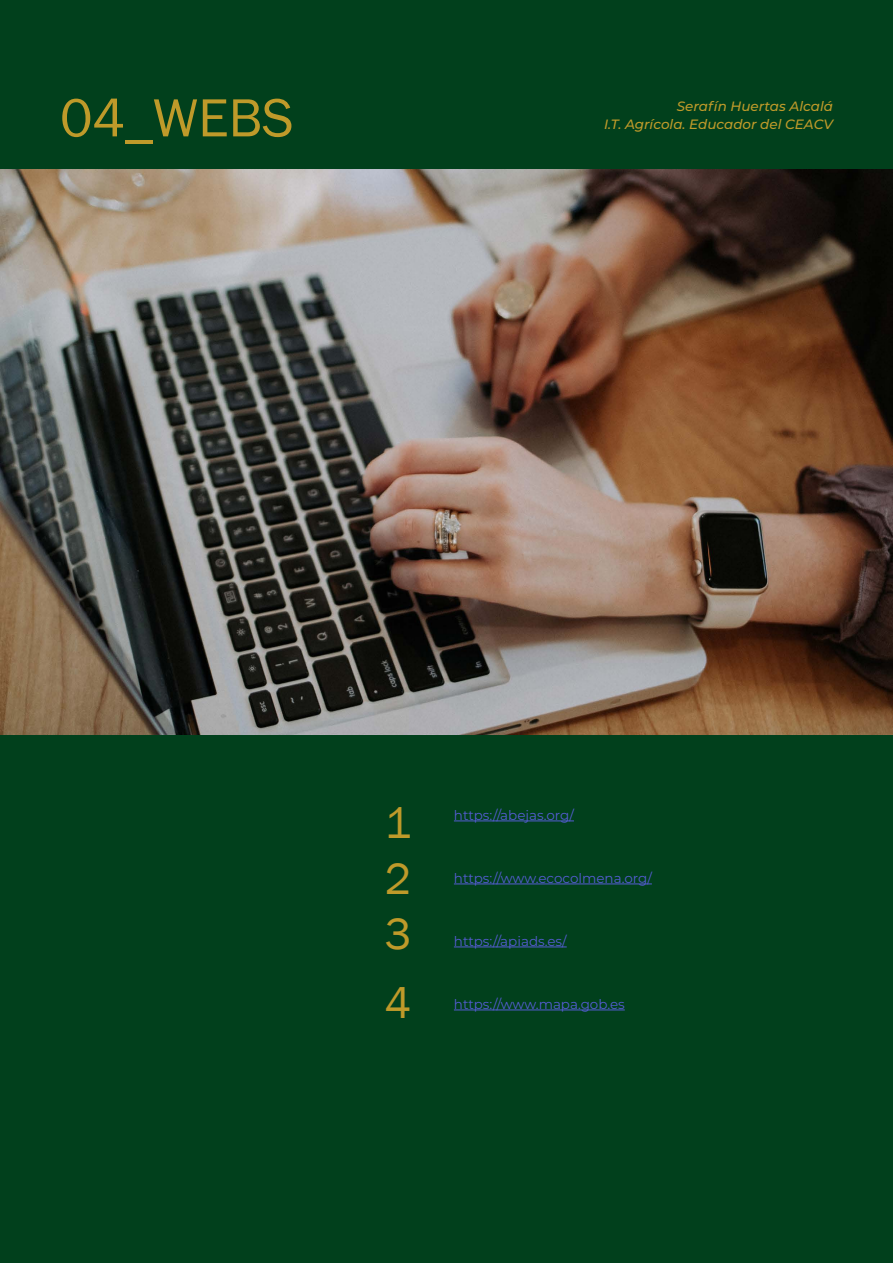
<style>
.page{position:relative;width:893px;height:1263px;background:#01401c}
.page>*{position:absolute;margin:0;border:0;box-sizing:border-box;transform-origin:0 0}
.t1{font:55.5px "Franklin Gothic";color:#bf9a2a}
.t2{font:45px/55.5px "Franklin Gothic";color:#bf9a2a;text-align:justify}
.t3{font:13.5px "Montserrat";color:#545cd1}
.t4{font:italic 500 13.5px/18px "Montserrat";color:#bf9a2a;text-align:right}
</style>
<div class="page">
<hr style="left:454px;top:820px;width:120px;height:1px;background:#545cd1">
<hr style="left:454px;top:883px;width:198px;height:1px;background:#545cd1">
<hr style="left:454px;top:946px;width:113px;height:1px;background:#545cd1">
<hr style="left:454px;top:1009px;width:171px;height:1px;background:#545cd1">
<img style="left:0;top:169px;width:893px;height:566px">
<h1 class="t1" style="left:60px;top:83px;width:235px">04_WEBS</h1>
<p class="t4" style="left:604px;top:96px;width:230px">Serafín Huertas Alcalá<br>I.T. Agrícola. Educador del CEACV</p>
<h2 class="t2" style="left:385px;top:796px;width:28px">1<br>2<br>3</h2>
<h2 class="t2" style="left:385px;top:976px;width:28px">4</h2>
<p class="t3" style="left:454px;top:805px;width:122px">https://abejas.org/</p>
<p class="t3" style="left:454px;top:868px;width:199px">https://www.ecocolmena.org/</p>
<p class="t3" style="left:454px;top:931px;width:114px">https://apiads.es/</p>
<p class="t3" style="left:454px;top:994px;width:172px">https://www.mapa.gob.es</p>
</div>
